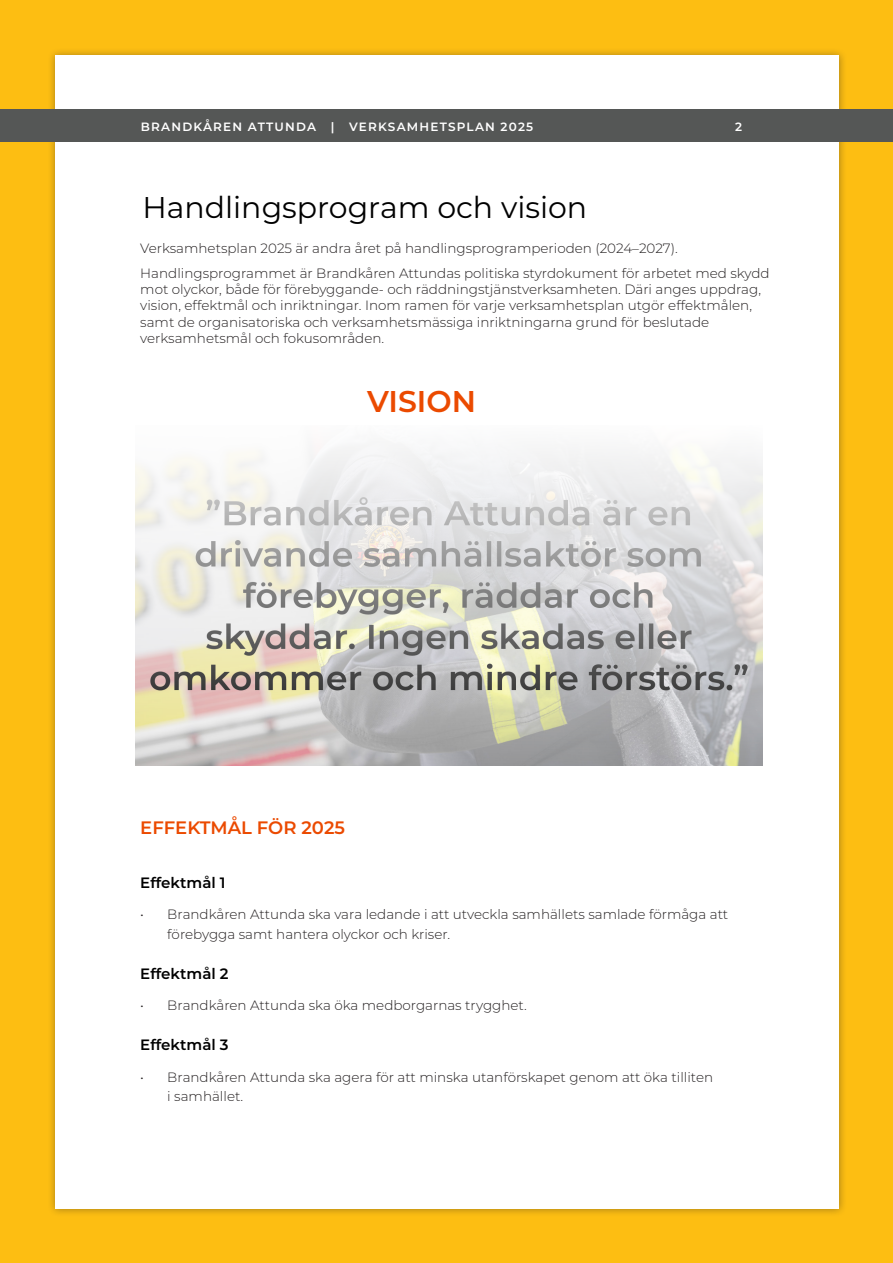
<style>
.page{position:relative;width:893px;height:1263px;background:#fff}
.page>*{position:absolute;margin:0;border:0;box-sizing:border-box;transform-origin:0 0}
.H2_-_Montserat{font:30px "Montserrat";color:#000}
.Brödtext{font:600 30px "Montserrat";color:#eb4a00}
.Brödtext-2{font:600 18px "Montserrat";color:#eb4a00}
.Heading_4{font:600 15px "Montserrat";color:#000}
.Brödtext-3{font:300 13.5px/16.2px "Montserrat";color:#231f20}
.t1{font:600 12px "Montserrat";letter-spacing:.1em;color:#fff}
</style>
<div class="page">
<div style="left:1px;top:0;width:892px;height:1263px;background:#fdbe12"></div>
<div style="left:47px;top:47px;width:800px;height:1170px;background:#231f20;opacity:.4"></div>
<div style="left:55px;top:55px;width:784px;height:1154px;background:#fff"></div>
<img style="left:136px;top:447px;width:627px;height:318px">
<div style="left:1px;top:109px;width:892px;height:33px;background:#555756"></div>
<h2 class="t1" style="left:141px;top:118px;width:394px">BRANDKÅREN ATTUNDA | VERKSAMHETSPLAN 2025</h2>
<h2 class="t1" style="left:735px;top:118px;width:8px">2</h2>
<p class="H2_-_Montserat" style="left:142px;top:187px;width:446px">Handlingsprogram och vision</p>
<p class="Brödtext-3" style="left:140px;top:240px;width:537px">Verksamhetsplan 2025 är andra året på handlingsprogramperioden (2024–2027).</p>
<p class="Brödtext-3" style="left:140px;top:265px;width:631px">Handlingsprogrammet är Brandkåren Attundas politiska styrdokument för arbetet med skydd mot olyckor, både för förebyggande- och räddningstjänstverksamheten. Däri anges uppdrag, vision, effektmål och inriktningar. Inom ramen för varje verksamhetsplan utgör effektmålen, samt de organisatoriska och verksamhetsmässiga inriktningarna grund för beslutade verksamhetsmål och fokusområden.</p>
<p class="Brödtext" style="left:367px;top:381px;width:110px">VISION</p>
<p class="Brödtext-2" style="left:140px;top:814px;width:206px">EFFEKTMÅL FÖR 2025</p>
<p class="Heading_4" style="left:140px;top:871px;width:87px">Effektmål 1</p>
<p class="Brödtext-3" style="left:167px;top:904px;width:562px;line-height:19.5px;text-indent:-27px">• Brandkåren Attunda ska vara ledande i att utveckla samhällets samlade förmåga att förebygga samt hantera olyckor och kriser.</p>
<p class="Heading_4" style="left:140px;top:963px;width:90px">Effektmål 2</p>
<p class="Brödtext-3" style="left:140px;top:997px;width:386px">• Brandkåren Attunda ska öka medborgarnas trygghet.</p>
<p class="Heading_4" style="left:140px;top:1034px;width:90px">Effektmål 3</p>
<p class="Brödtext-3" style="left:167px;top:1067px;width:547px;line-height:19.5px;text-indent:-27px">• Brandkåren Attunda ska agera för att minska utanförskapet genom att öka tilliten i samhället.</p>
</div>
